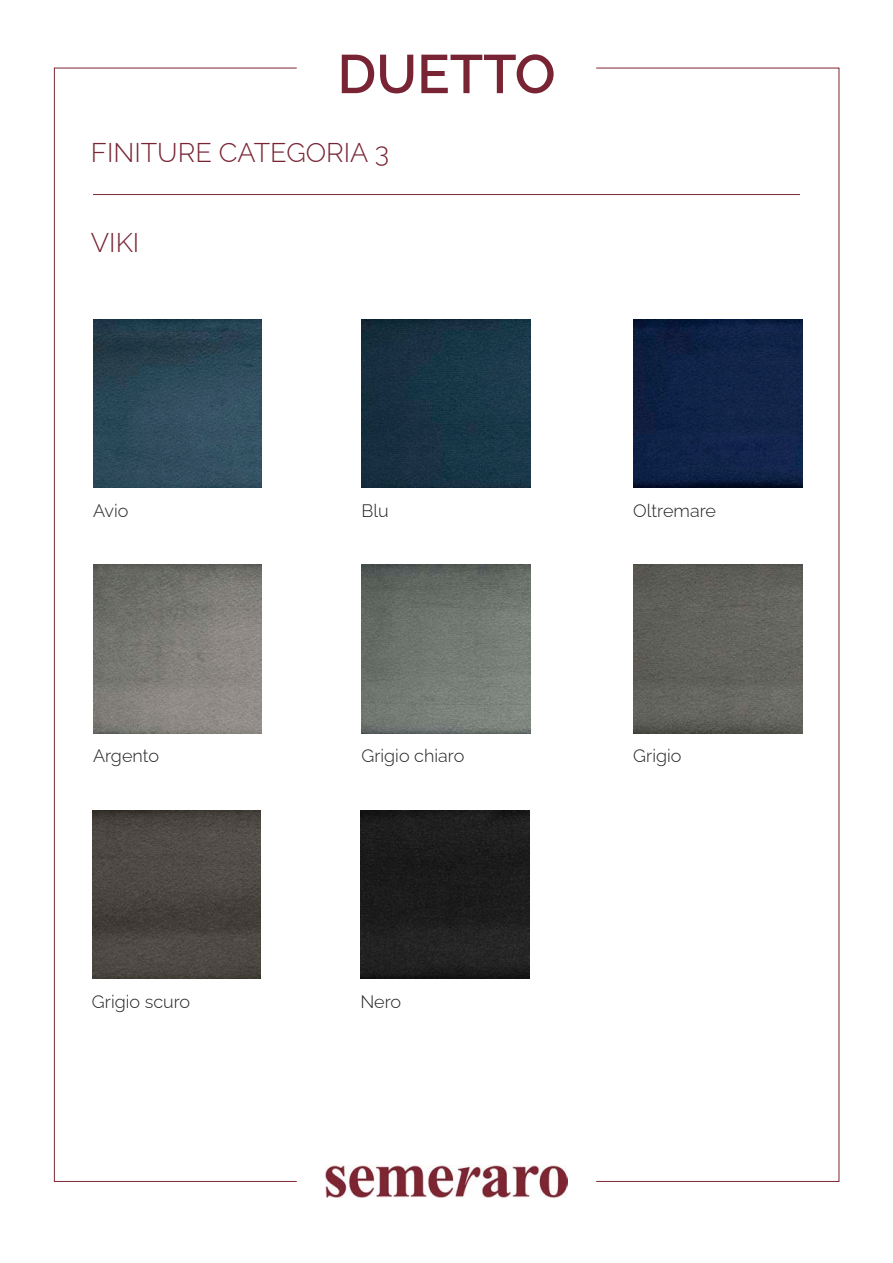
<style>
.page{position:relative;width:893px;height:1263px;background:#fff}
.page>*{position:absolute;margin:0;border:0;box-sizing:border-box;transform-origin:0 0}
.t1{font:600 54.3px "Raleway";color:#782434}
.t2{font:300 27.15px "Raleway";color:#782434}
.t3{font:300 18px "Raleway";color:#231f20}
</style>
<div class="page">
<img style="left:325px;top:1166px;width:243px;height:32px">
<hr style="left:93px;top:194px;width:707px;height:1px;background:#7e2632">
<img style="left:93px;top:319px;width:169px;height:169px">
<img style="left:362px;top:319px;width:168px;height:169px">
<img style="left:633px;top:319px;width:169px;height:169px">
<img style="left:93px;top:565px;width:169px;height:168px">
<img style="left:362px;top:565px;width:168px;height:168px">
<img style="left:633px;top:565px;width:169px;height:168px">
<img style="left:92px;top:810px;width:169px;height:169px">
<img style="left:361px;top:810px;width:168px;height:169px">
<p class="t1" style="left:337px;top:43px;width:220px">DUETTO</p>
<p class="t2" style="left:91px;top:130px;width:300px">FINITURE CATEGORIA 3</p>
<p class="t2" style="left:91px;top:221px;width:50px">VIKI</p>
<p class="t3" style="left:93px;top:496px;width:37px">Avio</p>
<p class="t3" style="left:361px;top:496px;width:29px">Blu</p>
<p class="t3" style="left:633px;top:496px;width:84px">Oltremare</p>
<p class="t3" style="left:93px;top:742px;width:67px">Argento</p>
<p class="t3" style="left:361px;top:742px;width:104px">Grigio chiaro</p>
<p class="t3" style="left:633px;top:742px;width:50px">Grigio</p>
<p class="t3" style="left:92px;top:987px;width:100px">Grigio scuro</p>
<p class="t3" style="left:360px;top:987px;width:42px">Nero</p>
</div>
